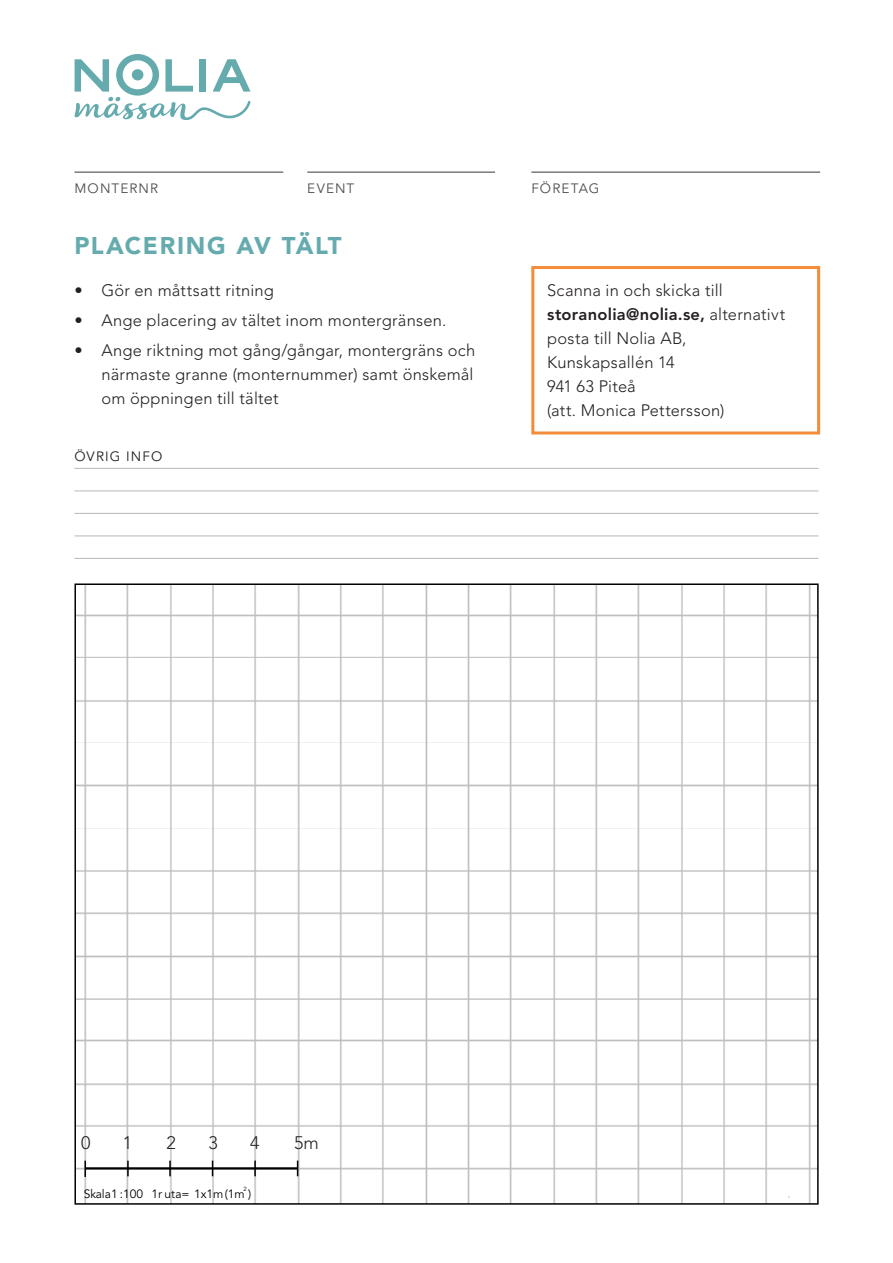
<style>
.page{position:relative;width:893px;height:1263px;background:#fff}
.page>*{position:absolute;margin:0;border:0;box-sizing:border-box;transform-origin:0 0}
.t1{font:900 24px "Avenir LT Std";letter-spacing:.065em;color:#65abae}
.t2{font:300 18px "Avenir LT Std";color:#231f20}
.t3{font:300 16.5px/24px "Avenir LT Std";letter-spacing:.01em;color:#231f20}
.t4{font:13.5px "Avenir LT Std";letter-spacing:.08em;color:#231f20}
.t5{font:12px "Avenir LT Std";color:#000}
.t6{font:6px "Avenir LT Std";color:#000}
.s1{font-weight:800}
</style>
<div class="page">
<img style="left:77px;top:586px;width:739px;height:616px">
<hr style="left:86px;top:1167px;width:212px;height:2px;background:#000">
<svg style="left:84px;top:1161px;width:2px;height:16px"></svg>
<svg style="left:127px;top:1161px;width:2px;height:15px"></svg>
<svg style="left:169px;top:1160px;width:2px;height:16px"></svg>
<svg style="left:212px;top:1160px;width:1px;height:16px"></svg>
<svg style="left:254px;top:1160px;width:2px;height:16px"></svg>
<svg style="left:297px;top:1160px;width:1px;height:16px"></svg>
<svg style="left:74px;top:54px;width:177px;height:66px"></svg>
<hr style="left:74px;top:172px;width:209px;height:1px;background:#231f20">
<hr style="left:307px;top:172px;width:188px;height:1px;background:#231f20">
<hr style="left:531px;top:172px;width:289px;height:1px;background:#231f20">
<hr style="left:74px;top:468px;width:745px;height:1px;background:#bfbfbf">
<hr style="left:74px;top:490px;width:745px;height:1px;background:#bfbfbf">
<hr style="left:74px;top:513px;width:745px;height:1px;background:#bfbfbf">
<hr style="left:74px;top:535px;width:745px;height:1px;background:#bfbfbf">
<hr style="left:74px;top:558px;width:745px;height:1px;background:#bfbfbf">
<div style="left:531px;top:266px;width:289px;height:168px;border:3px solid #f38b38"></div>
<p class="t4" style="left:74px;top:181px;width:85px">MONTERNR</p>
<p class="t4" style="left:307px;top:181px;width:49px">EVENT</p>
<p class="t4" style="left:531px;top:181px;width:69px">FÖRETAG</p>
<p class="t1" style="left:74px;top:231px;width:269px">PLACERING AV TÄLT</p>
<p class="t3" style="left:74px;top:278px;width:201px">• Gör en måttsatt ritning</p>
<p class="t3" style="left:74px;top:308px;width:373px">• Ange placering av tältet inom montergränsen.</p>
<p class="t3" style="left:101px;top:338px;width:375px;text-align:justify;text-indent:-27px">• Ange riktning mot gång/gångar, montergräns och närmaste granne (monternummer) samt önskemål om öppningen till tältet</p>
<p class="t4" style="left:74px;top:449px;width:89px">ÖVRIG INFO</p>
<p class="t3" style="left:547px;top:278px;width:177px">Scanna in och skicka till</p>
<p class="t3" style="left:547px;top:302px;width:239px"><span class="s1">storanolia@nolia.se,</span> alternativt posta till Nolia AB,<br>Kunskapsallén 14</p>
<p class="t3" style="left:547px;top:374px;width:179px">941 63 Piteå<br>(att. Monica Pettersson)</p>
<p class="t2" style="left:81px;top:1132px;width:11px">0</p>
<p class="t2" style="left:123px;top:1132px;width:11px">1</p>
<p class="t2" style="left:166px;top:1132px;width:11px">2</p>
<p class="t2" style="left:208px;top:1132px;width:11px">3</p>
<p class="t2" style="left:250px;top:1132px;width:11px">4</p>
<p class="t2" style="left:294px;top:1132px;width:26px">5m</p>
<p class="t6" style="left:243px;top:1186px;width:5px">2</p>
<p class="t5" style="left:84px;top:1186px;width:169px">Skala1 :100 1r uta= 1x1m(1m )</p>
</div>
